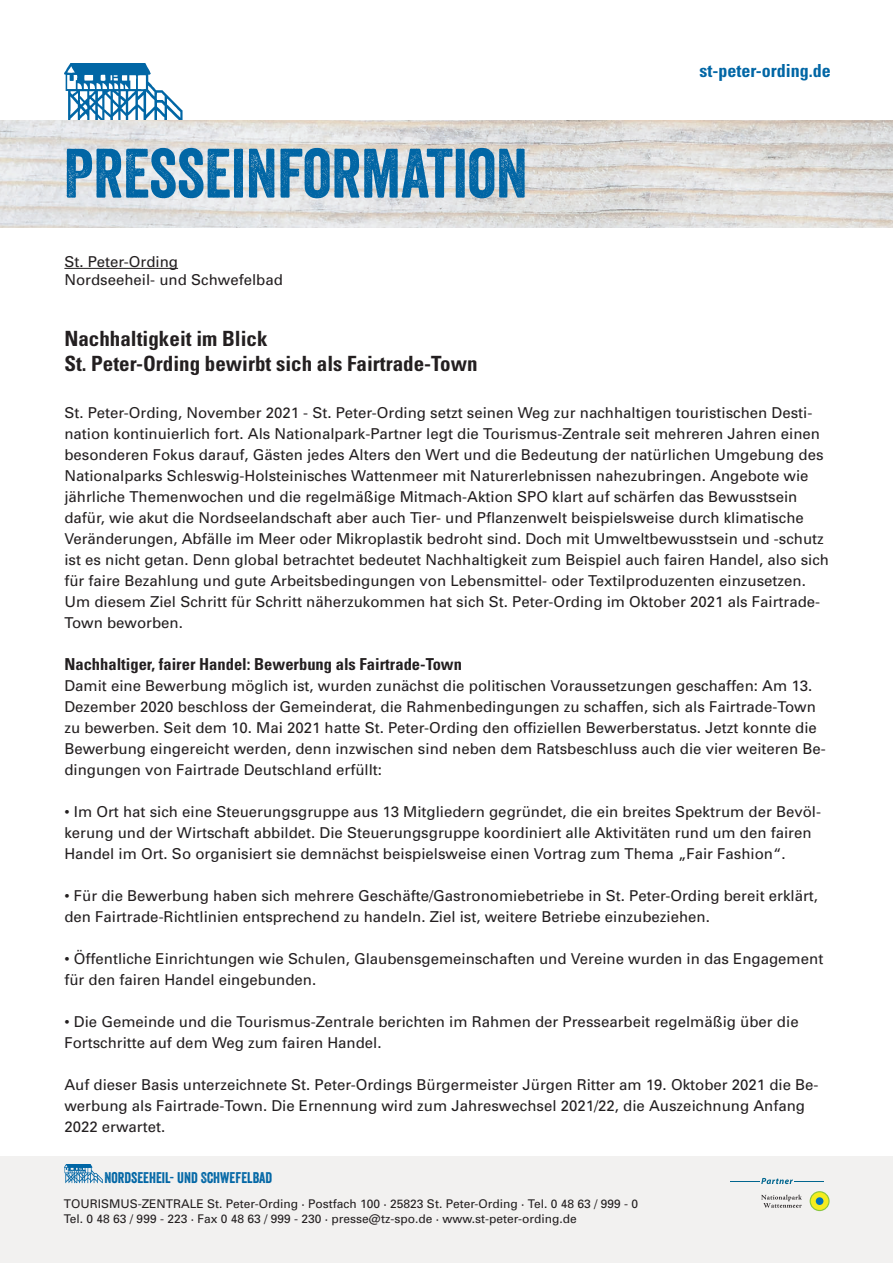
<style>
.page{position:relative;width:893px;height:1263px;background:#fff}
.page>*{position:absolute;margin:0;border:0;box-sizing:border-box;transform-origin:0 0}
.t1{font:67.5px "Veneer";color:#0166a5}
.t2{font:700 condensed 21px/25.2px "Univers";color:#231f20}
.t3{font:700 condensed 18px "Univers LT Std";color:#0166a5}
.t4{font:700 condensed 16.5px "Univers";color:#231f20}
.t5{font:15px/21px "Univers";color:#231f20}
.t6{font:15px "Veneer";color:#0166a5}
.t7{font:12px/14.4px "Univers";color:#231f20}
</style>
<div class="page">
<img style="left:65px;top:64px;width:123px;height:57px">
<img style="left:0;top:121px;width:892px;height:106px">
<div style="left:0;top:1157px;width:892px;height:106px;background:#f2f1f0"></div>
<img style="left:65px;top:1165px;width:38px;height:19px">
<hr style="left:730px;top:1181px;width:30px;height:1px;background:#01668f">
<svg style="left:761px;top:1178px;width:62px;height:6px"></svg>
<svg style="left:809px;top:1191px;width:20px;height:20px"></svg>
<div style="left:810px;top:1192px;width:18px;height:18px;background:#f5ed1e;border-radius:50%"></div>
<div style="left:815px;top:1197px;width:8px;height:8px;background:#0072bc;border-radius:50%"></div>
<svg style="left:761px;top:1195px;width:40px;height:13px"></svg>
<hr style="left:64px;top:268px;width:114px;height:1px;background:#231f20">
<h1 class="t1" style="left:64px;top:149px;width:465px">PRESSEINFORMATION</h1>
<p class="t5" style="left:64px;top:254px;width:220px;line-height:18px">St. Peter-Ording<br>Nordseeheil- und Schwefelbad</p>
<p class="t3" style="left:699px;top:62px;width:133px">st-peter-ording.de</p>
<h2 class="t2" style="left:64px;top:327px;width:414px">Nachhaltigkeit im Blick<br>St. Peter-Ording bewirbt sich als Fairtrade-Town</h2>
<p class="t5" style="left:64px;top:403px;width:766px">St. Peter-Ording, November 2021 - St. Peter-Ording setzt seinen Weg zur nachhaltigen touristischen Desti&shy;nation kontinuierlich fort. Als Nationalpark-Partner legt die Tourismus-Zentrale seit mehreren Jahren einen besonderen Fokus darauf, Gästen jedes Alters den Wert und die Bedeutung der natürlichen Umgebung des Nationalparks Schleswig-Holsteinisches Wattenmeer mit Naturerlebnissen nahezubringen. Angebote wie jährliche Themenwochen und die regelmäßige Mitmach-Aktion SPO klart auf schärfen das Bewusstsein dafür, wie akut die Nordseelandschaft aber auch Tier- und Pflanzenwelt beispielsweise durch klimatische Veränderungen, Abfälle im Meer oder Mikroplastik bedroht sind. Doch mit Umweltbewusstsein und -schutz ist es nicht getan. Denn global betrachtet bedeutet Nachhaltigkeit zum Beispiel auch fairen Handel, also sich für faire Bezahlung und gute Arbeitsbedingungen von Lebensmittel- oder Textilproduzenten einzusetzen.<br>Um diesem Ziel Schritt für Schritt näherzukommen hat sich St. Peter-Ording im Oktober 2021 als Fairtrade-Town beworben.</p>
<p class="t4" style="left:64px;top:658px;width:399px">Nachhaltiger, fairer Handel: Bewerbung als Fairtrade-Town</p>
<p class="t5" style="left:64px;top:676px;width:762px">Damit eine Bewerbung möglich ist, wurden zunächst die politischen Voraussetzungen geschaffen: Am 13.<br>Dezember 2020 beschloss der Gemeinderat, die Rahmenbedingungen zu schaffen, sich als Fairtrade-Town zu bewerben. Seit dem 10. Mai 2021 hatte St. Peter-Ording den offiziellen Bewerberstatus. Jetzt konnte die Bewerbung eingereicht werden, denn inzwischen sind neben dem Ratsbeschluss auch die vier weiteren Be&shy;dingungen von Fairtrade Deutschland erfüllt:</p>
<p class="t5" style="left:64px;top:802px;width:758px">• Im Ort hat sich eine Steuerungsgruppe aus 13 Mitgliedern gegründet, die ein breites Spektrum der Bevöl&shy;kerung und der Wirtschaft abbildet. Die Steuerungsgruppe koordiniert alle Aktivitäten rund um den fairen<br>Handel im Ort. So organisiert sie demnächst beispielsweise einen Vortrag zum Thema „Fair Fashion“.</p>
<p class="t5" style="left:64px;top:886px;width:755px">• Für die Bewerbung haben sich mehrere Geschäfte/Gastronomiebetriebe in St. Peter-Ording bereit erklärt, den Fairtrade-Richtlinien entsprechend zu handeln. Ziel ist, weitere Betriebe einzubeziehen.</p>
<p class="t5" style="left:64px;top:949px;width:760px">• Öffentliche Einrichtungen wie Schulen, Glaubensgemeinschaften und Vereine wurden in das Engagement für den fairen Handel eingebunden.</p>
<p class="t5" style="left:64px;top:1012px;width:735px">• Die Gemeinde und die Tourismus-Zentrale berichten im Rahmen der Pressearbeit regelmäßig über die<br>Fortschritte auf dem Weg zum fairen Handel.</p>
<p class="t5" style="left:64px;top:1075px;width:755px">Auf dieser Basis unterzeichnete St. Peter-Ordings Bürgermeister Jürgen Ritter am 19. Oktober 2021 die Be&shy;werbung als Fairtrade-Town. Die Ernennung wird zum Jahreswechsel 2021/22, die Auszeichnung Anfang<br>2022 erwartet.</p>
<p class="t6" style="left:105px;top:1172px;width:169px">NORDSEEHEIL- UND SCHWEFELBAD</p>
<p class="t7" style="left:64px;top:1198px;width:576px">TOURISMUS-ZENTRALE St. Peter-Ording · Postfach 100 · 25823 St. Peter-Ording · Tel. 0 48 63 / 999 - 0<br>Tel. 0 48 63 / 999 - 223 · Fax 0 48 63 / 999 - 230 · presse@tz-spo.de · www.st-peter-ording.de</p>
</div>
